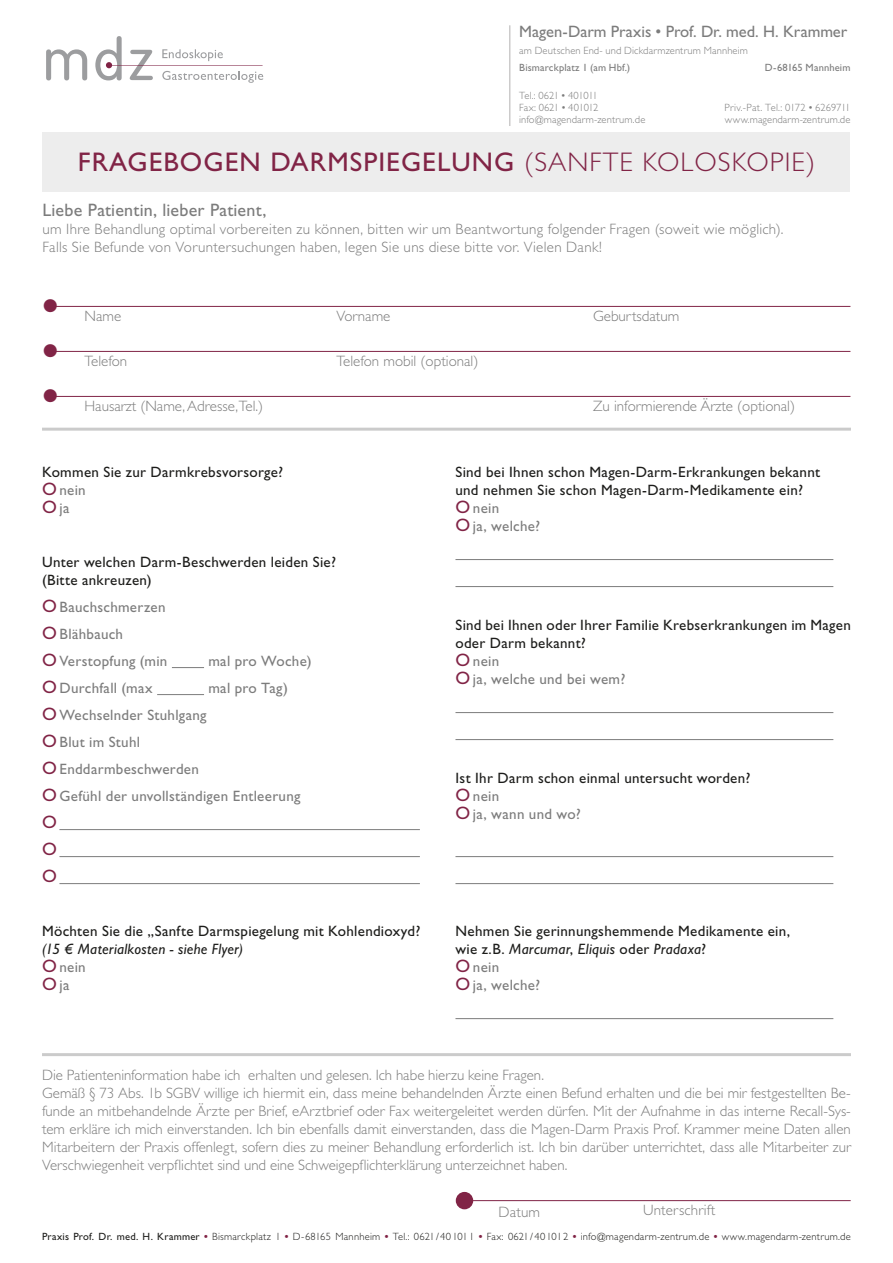
<style>
.page{position:relative;width:893px;height:1263px;background:#fff}
.page>*{position:absolute;margin:0;border:0;box-sizing:border-box;transform-origin:0 0}
.t1{font:27px "Gill Sans Std";letter-spacing:.04em;color:#812446}
.t2{font:18px "Gill Sans Std";letter-spacing:.015em;color:#7c7c7c}
.t3{font:18px/27px "Gill Sans Std";color:#812446;text-align:justify}
.t4{font:16.5px "Gill Sans Std";letter-spacing:-.005em;color:#7c7c7c}
.t5{font:300 15px/18px "Gill Sans Std";color:#7c7c7c}
.t6{font:15px/18px "Gill Sans Std";letter-spacing:.02em;color:#1d1d1b}
.t7{font:300 15px/18px "Gill Sans Std";letter-spacing:.02em;color:#7c7c7c}
.t8{font:15px/27px "Gill Sans Std";letter-spacing:.02em;color:#7c7c7c}
.t9{font:italic 15px/18px "Gill Sans Std";letter-spacing:.015em;color:#1d1d1b}
.t10{font:300 10.5px "Gill Sans Std";letter-spacing:.025em;color:#1d1d1b}
.t11{font:300 10.5px "Gill Sans Std";letter-spacing:.015em;color:#7c7c7c}
.t12{font:10.5px "Gill Sans Std";letter-spacing:.01em;color:#7c7c7c}
.t13{font:300 10.5px/12px "Gill Sans Std";letter-spacing:-.03em;color:#7c7c7c}
.s1{font-weight:400}
.s2{font-weight:300}
.s3{font-weight:700;font-size:45px;color:#812446}
.s4{font-size:18px;color:#812446}
.s5{color:#7c7c7c}
.s6{font-style:normal;font-size:18px;color:#812446}
.s7{font-style:normal;color:#7c7c7c}
.s8{font-style:italic}
.s9{font-weight:700;color:#812446}
</style>
<div class="page">
<hr style="left:47px;top:306px;width:803px;height:1px;background:#812446">
<hr style="left:47px;top:351px;width:803px;height:1px;background:#812446">
<hr style="left:47px;top:396px;width:803px;height:1px;background:#812446">
<div style="left:43px;top:132px;width:807px;height:60px;background:#ededed"></div>
<hr style="left:42px;top:428px;width:809px;height:3px;background:#7c7c7c">
<hr style="left:42px;top:1053px;width:809px;height:3px;background:#7c7c7c">
<div style="left:456px;top:1192px;width:17px;height:17px;background:#812446;border-radius:50%"></div>
<hr style="left:464px;top:1200px;width:387px;height:1px;background:#812446">
<hr style="left:509px;top:25px;width:1px;height:101px;background:#7d7c7c">
<svg style="left:162px;top:71px;width:101px;height:12px"></svg>
<svg style="left:46px;top:49px;width:41px;height:31px"></svg>
<svg style="left:130px;top:50px;width:23px;height:30px"></svg>
<svg style="left:95px;top:36px;width:27px;height:44px"></svg>
<svg style="left:162px;top:49px;width:61px;height:12px"></svg>
<hr style="left:172px;top:667px;width:32px;height:1px;background:#7c7c7c">
<hr style="left:157px;top:694px;width:47px;height:1px;background:#7c7c7c">
<hr style="left:59px;top:829px;width:361px;height:1px;background:#7c7c7c">
<hr style="left:59px;top:856px;width:361px;height:1px;background:#7c7c7c">
<hr style="left:59px;top:883px;width:361px;height:1px;background:#7c7c7c">
<hr style="left:455px;top:559px;width:378px;height:1px;background:#7c7c7c">
<hr style="left:455px;top:586px;width:378px;height:1px;background:#7c7c7c">
<hr style="left:455px;top:712px;width:378px;height:1px;background:#7c7c7c">
<hr style="left:455px;top:739px;width:378px;height:1px;background:#7c7c7c">
<hr style="left:455px;top:856px;width:378px;height:1px;background:#7c7c7c">
<hr style="left:455px;top:883px;width:378px;height:1px;background:#7c7c7c">
<hr style="left:455px;top:1018px;width:378px;height:1px;background:#7c7c7c">
<p class="t4" style="left:519px;top:22px;width:330px">Magen-Darm Praxis • Prof. Dr. med. H. Krammer</p>
<p class="t11" style="left:519px;top:45px;width:230px">am Deutschen End- und Dickdarmzentrum Mannheim</p>
<p class="t12" style="left:519px;top:61px;width:113px">Bismarckplatz 1 (am Hbf.)</p>
<p class="t12" style="left:765px;top:61px;width:87px">D-68165 Mannheim</p>
<p class="t13" style="left:519px;top:89px;width:81px">Tel.: 0621 <span class="s1">•</span> 401011<br>Fax: 0621 <span class="s1">•</span> 401012</p>
<p class="t11" style="left:724px;top:101px;width:127px">Priv.-Pat. Tel.: 0172 <span class="s1">•</span> 6269711</p>
<p class="t11" style="left:519px;top:113px;width:128px">info@magendarm-zentrum.de</p>
<p class="t11" style="left:725px;top:113px;width:127px">www.magendarm-zentrum.de</p>
<h1 class="t1" style="left:78px;top:147px;width:739px">FRAGEBOGEN DARMSPIEGELUNG <span class="s2">(SANFTE KOLOSKOPIE)</span></h1>
<p class="t2" style="left:43px;top:200px;width:225px">Liebe Patientin, lieber Patient,</p>
<p class="t7" style="left:43px;top:220px;width:742px">um Ihre Behandlung optimal vorbereiten zu können, bitten wir um Beantwortung folgender Fragen (soweit wie möglich).<br>Falls Sie Befunde von Voruntersuchungen haben, legen Sie uns diese bitte vor. Vielen Dank!</p>
<p class="t5" style="left:43px;top:307px;width:80px"><span class="s3">•</span> Name</p>
<p class="t5" style="left:337px;top:307px;width:55px">Vorname</p>
<p class="t5" style="left:593px;top:307px;width:88px">Geburtsdatum</p>
<p class="t5" style="left:43px;top:352px;width:86px"><span class="s3">•</span> Telefon</p>
<p class="t5" style="left:337px;top:352px;width:143px">Telefon mobil (optional)</p>
<p class="t5" style="left:43px;top:397px;width:222px"><span class="s3">•</span> Hausarzt (Name, Adresse,Tel.)</p>
<p class="t5" style="left:593px;top:397px;width:204px">Zu informierende Ärzte (optional)</p>
<p class="t6" style="left:42px;top:463px;width:243px">Kommen Sie zur Darmkrebsvorsorge?<br><span class="s4">O</span> <span class="s5">nein<br></span><span class="s4">O</span><span class="s5">ja</span></p>
<p class="t6" style="left:42px;top:553px;width:295px">Unter welchen Darm-Beschwerden leiden Sie? (Bitte ankreuzen)</p>
<p class="t8" style="left:42px;top:594px;width:127px"><span class="s4">O</span> Bauchschmerzen<br><span class="s4">O</span> Blähbauch<br><span class="s4">O</span> Verstopfung (min</p>
<p class="t8" style="left:208px;top:648px;width:105px">mal pro Woche)</p>
<p class="t8" style="left:42px;top:675px;width:112px"><span class="s4">O</span> Durchfall (max</p>
<p class="t8" style="left:208px;top:675px;width:81px">mal pro Tag)</p>
<p class="t8" style="left:42px;top:702px;width:260px"><span class="s4">O</span> Wechselnder Stuhlgang<br><span class="s4">O</span> Blut im Stuhl<br><span class="s4">O</span> Enddarmbeschwerden<br><span class="s4">O</span> Gefühl der unvollständigen Entleerung</p>
<p class="t3" style="left:42px;top:809px;width:16px">O O O</p>
<p class="t6" style="left:42px;top:922px;width:380px">Möchten Sie die „Sanfte Darmspiegelung mit Kohlendioxyd?</p>
<p class="t9" style="left:42px;top:940px;width:203px">(15 € Materialkosten - siehe Flyer)<br><span class="s6">O</span> <span class="s7">nein<br></span><span class="s6">O</span><span class="s7">ja</span></p>
<p class="t6" style="left:455px;top:463px;width:366px">Sind bei Ihnen schon Magen-Darm-Erkrankungen bekannt und nehmen Sie schon Magen-Darm-Medikamente ein?<br><span class="s4">O</span> <span class="s5">nein<br></span><span class="s4">O</span> <span class="s5">ja, welche?</span></p>
<p class="t6" style="left:455px;top:616px;width:397px">Sind bei Ihnen oder Ihrer Familie Krebserkrankungen im Magen oder Darm bekannt?<br><span class="s4">O</span> <span class="s5">nein<br></span><span class="s4">O</span> <span class="s5">ja, welche und bei wem?</span></p>
<p class="t6" style="left:455px;top:769px;width:296px">Ist Ihr Darm schon einmal untersucht worden?<br><span class="s4">O</span> <span class="s5">nein<br></span><span class="s4">O</span> <span class="s5">ja, wann und wo?</span></p>
<p class="t6" style="left:455px;top:922px;width:336px">Nehmen Sie gerinnungshemmende Medikamente ein, wie z.B. <span class="s8">Marcumar</span>, <span class="s8">Eliquis</span> oder <span class="s8">Pradaxa</span>?<br><span class="s4">O</span> <span class="s5">nein<br></span><span class="s4">O</span> <span class="s5">ja, welche?</span></p>
<p class="t5" style="left:42px;top:1066px;width:810px">Die Patienteninformation habe ich erhalten und gelesen. Ich habe hierzu keine Fragen.<br>Gemäß § 73 Abs. 1b SGBV willige ich hiermit ein, dass meine behandelnden Ärzte einen Befund erhalten und die bei mir festgestellten Be&shy;funde an mitbehandelnde Ärzte per Brief, eArztbrief oder Fax weitergeleitet werden dürfen. Mit der Aufnahme in das interne Recall-Sys&shy;tem erkläre ich mich einverstanden. Ich bin ebenfalls damit einverstanden, dass die Magen-Darm Praxis Prof. Krammer meine Daten allen Mitarbeitern der Praxis offenlegt, sofern dies zu meiner Behandlung erforderlich ist. Ich bin darüber unterrichtet, dass alle Mitarbeiter zur Verschwiegenheit verpflichtet sind und eine Schweigepflichterklärung unterzeichnet haben.</p>
<p class="t5" style="left:499px;top:1203px;width:43px">Datum</p>
<p class="t5" style="left:643px;top:1201px;width:74px">Unterschrift</p>
<p class="t10" style="left:42px;top:1231px;width:810px"><span class="s1">Praxis Prof. Dr. med. H. Krammer</span> <span class="s9">•</span> Bismarckplatz 1 <span class="s9">•</span> D-68165 Mannheim <span class="s9">•</span> Tel.: 0621/401011 <span class="s9">•</span> Fax: 0621/401012 <span class="s9">•</span> info@magendarm-zentrum.de <span class="s9">•</span> www.magendarm-zentrum.de</p>
</div>
